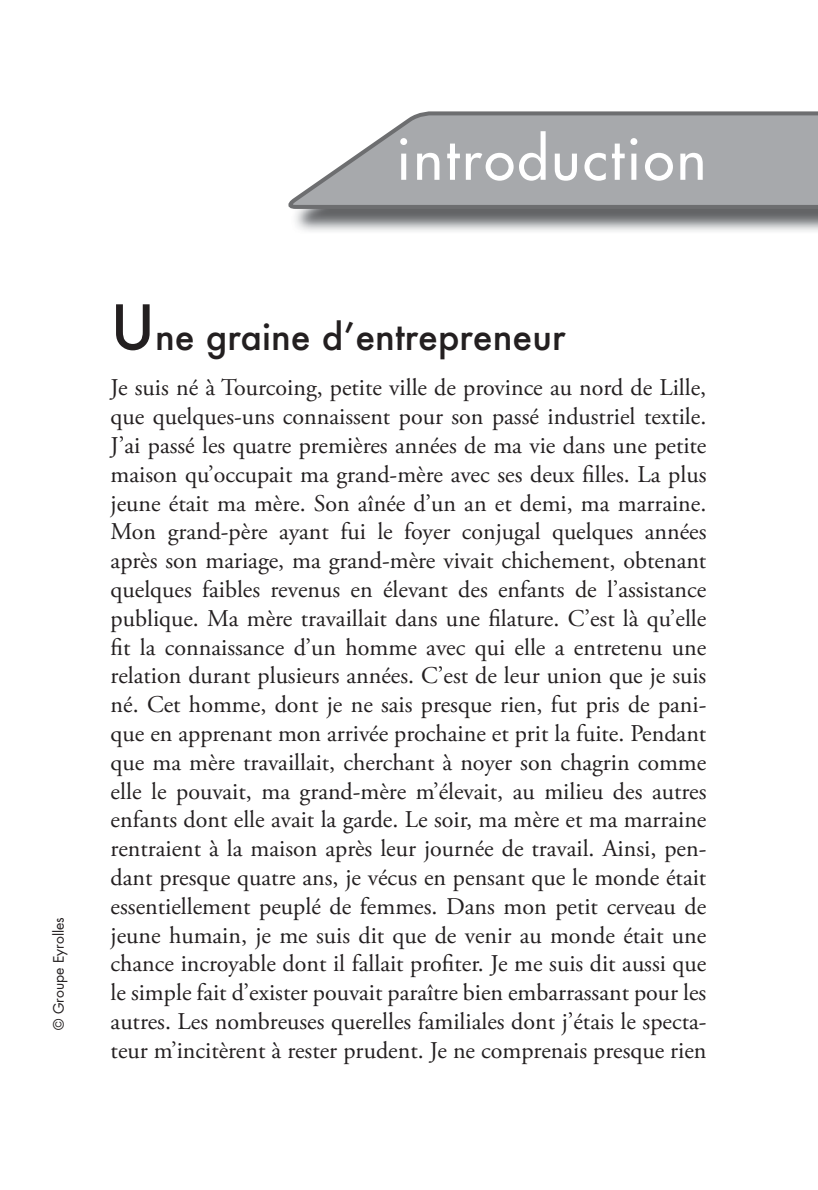
<style>
.page{position:relative;width:818px;height:1190px;background:#fff}
.page>*{position:absolute;margin:0;border:0;box-sizing:border-box;transform-origin:0 0}
.t1{font:56px "Futura";letter-spacing:.05em;color:#fff}
.t2{font:500 36px "Futura";color:#231f20}
.t3{font:24px/28.8px "Adobe Garamond Pro";color:#231f20;text-align:justify}
.t4{font:14px "Futura";color:#231f20}
.s1{font-size:60px}
</style>
<div class="page">
<img style="left:295px;top:211px;width:522px;height:21px">
<svg style="left:288px;top:111px;width:529px;height:100px;background:#abacaf"></svg>
<h1 class="t1" style="left:396px;top:131px;width:311px">introduction</h1>
<p class="t4" style="left:52px;top:1030px;width:114px;rotate:-90deg">© Groupe Eyrolles</p>
<h2 class="t2" style="left:111px;top:320px;width:456px"><span class="s1">U</span>ne graine dʼentrepreneur</h2>
<p class="t3" style="left:111px;top:375px;width:597px">Je suis né à Tourcoing, petite ville de province au nord de Lille, que quelques-uns connaissent pour son passé industriel textile.<br>J’ai passé les quatre premières années de ma vie dans une petite maison qu’occupait ma grand-mère avec ses deux filles. La plus jeune était ma mère. Son aînée d’un an et demi, ma marraine.<br>Mon grand-père ayant fui le foyer conjugal quelques années après son mariage, ma grand-mère vivait chichement, obtenant quelques faibles revenus en élevant des enfants de l’assistance publique. Ma mère travaillait dans une filature. C’est là qu’elle fit la connaissance d’un homme avec qui elle a entretenu une relation durant plusieurs années. C’est de leur union que je suis né. Cet homme, dont je ne sais presque rien, fut pris de pani&shy;que en apprenant mon arrivée prochaine et prit la fuite. Pendant que ma mère travaillait, cherchant à noyer son chagrin comme elle le pouvait, ma grand-mère m’élevait, au milieu des autres enfants dont elle avait la garde. Le soir, ma mère et ma marraine rentraient à la maison après leur journée de travail. Ainsi, pen&shy;dant presque quatre ans, je vécus en pensant que le monde était essentiellement peuplé de femmes. Dans mon petit cerveau de jeune humain, je me suis dit que de venir au monde était une chance incroyable dont il fallait profiter. Je me suis dit aussi que le simple fait d’exister pouvait paraître bien embarrassant pour les autres. Les nombreuses querelles familiales dont j’étais le specta&shy;teur m’incitèrent à rester prudent. Je ne comprenais presque rien</p>
</div>
